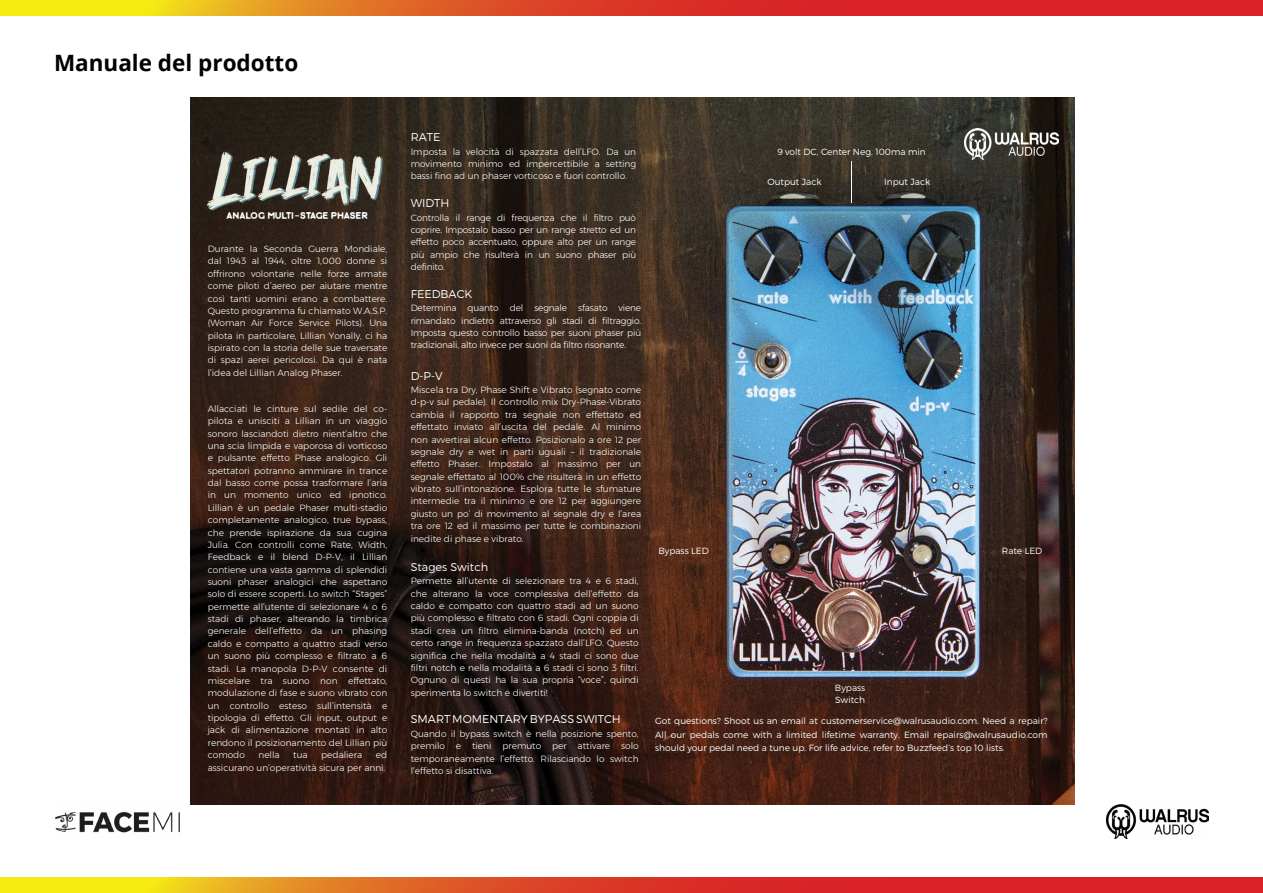
<style>
.page{position:relative;width:1263px;height:893px;background:#fff}
.page>*{position:absolute;margin:0;border:0;box-sizing:border-box;transform-origin:0 0}
.t1{font:700 22.5px "Open Sans";color:#000}
.t2{font:17.1px "Jamoer Rough Free";color:#fff}
.t3{font:300 11.25px "Montserrat";color:#fff}
.t4{font:300 9px/12.3px "Montserrat";color:#fff;text-align:justify}
.s1{font-family:"Montserrat";font-weight:300}
</style>
<div class="page">
<svg style="left:0;top:0;width:1263px;height:16px;background:#df5b23"></svg>
<img style="left:1106px;top:805px;width:103px;height:34px">
<img style="left:55px;top:811px;width:125px;height:22px">
<svg style="left:0;top:877px;width:1263px;height:16px;background:#df5b23"></svg>
<img style="left:190px;top:97px;width:885px;height:708px">
<img style="left:194px;top:131px;width:207px;height:84px">
<hr style="left:851px;top:162px;width:1px;height:41px;background:#fff">
<img style="left:965px;top:128px;width:93px;height:31px">
<h1 class="t1" style="left:54px;top:47px;width:246px">Manuale del prodotto</h1>
<h2 class="t2" style="left:227px;top:206px;width:143px">analog multi<span class="s1">-</span>stage phaser</h2>
<p class="t4" style="left:208px;top:243px;width:181px">Durante la Seconda Guerra Mondiale, dal 1943 al 1944, oltre 1,000 donne si offrirono volontarie nelle forze armate come piloti d’aereo per aiutare mentre così tanti uomini erano a combattere.<br>Questo programma fu chiamato W.A.S.P. (Woman Air Force Service Pilots). Una pilota in particolare, Lillian Yonally, ci ha ispirato con la storia delle sue traversate di spazi aerei pericolosi. Da qui è nata l’idea del Lillian Analog Phaser.</p>
<p class="t4" style="left:208px;top:402px;width:181px">Allacciati le cinture sul sedile del co&shy;pilota e unisciti a Lillian in un viaggio sonoro lasciandoti dietro nient’altro che una scia limpida e vaporosa di vorticoso e pulsante effetto Phase analogico. Gli spettatori potranno ammirare in trance dal basso come possa trasformare l’aria in un momento unico ed ipnotico.<br>Lillian è un pedale Phaser multi-stadio completamente analogico, true bypass, che prende ispirazione da sua cugina Julia. Con controlli come Rate, Width, Feedback e il blend D-P-V, il Lillian contiene una vasta gamma di splendidi suoni phaser analogici che aspettano solo di essere scoperti. Lo switch “Stages” permette all’utente di selezionare 4 o 6 stadi di phaser, alterando la timbrica generale dell’effetto da un phasing caldo e compatto a quattro stadi verso un suono più complesso e filtrato a 6 stadi. La manopola D-P-V consente di miscelare tra suono non effettato, modulazione di fase e suono vibrato con un controllo esteso sull’intensità e tipologia di effetto. Gli input, output e jack di alimentazione montati in alto rendono il posizionamento del Lillian più comodo</p>
<p class="t4" style="left:208px;top:749px;width:181px;text-align:right">ed<br>assicurano un’operatività sicura per anni.</p>
<p class="t4" style="left:258px;top:749px;width:23px">nella</p>
<p class="t4" style="left:293px;top:749px;width:16px">tua</p>
<p class="t4" style="left:321px;top:749px;width:43px">pedaliera</p>
<p class="t3" style="left:411px;top:130px;width:31px">RATE</p>
<p class="t4" style="left:411px;top:145px;width:227px">Imposta la velocità di spazzata dell’LFO. Da un movimento minimo ed impercettibile a setting bassi fino ad un phaser vorticoso e fuori controllo.</p>
<p class="t3" style="left:411px;top:196px;width:40px">WIDTH</p>
<p class="t4" style="left:411px;top:211px;width:227px">Controlla il range di frequenza che il filtro può coprire. Impostalo basso per un range stretto ed un effetto poco accentuato, oppure alto per un range più ampio che risulterà in un suono phaser più definito.</p>
<p class="t3" style="left:411px;top:287px;width:63px">FEEDBACK</p>
<p class="t4" style="left:411px;top:302px;width:232px">Determina quanto del segnale sfasato viene rimandato indietro attraverso gli stadi di filtraggio.<br>Imposta questo controllo basso per suoni phaser più tradizionali, alto invece per suoni da filtro risonante.</p>
<p class="t3" style="left:411px;top:369px;width:34px">D-P-V</p>
<p class="t4" style="left:411px;top:384px;width:232px">Miscela tra Dry, Phase Shift e Vibrato (segnato come d-p-v sul pedale). Il controllo mix Dry-Phase-Vibrato cambia il rapporto tra segnale non effettato ed effettato inviato all’uscita del pedale. Al minimo non avvertirai alcun effetto. Posizionalo a ore 12 per segnale dry e wet in parti uguali – il tradizionale effetto Phaser. Impostalo al massimo per un segnale effettato al 100% che risulterà in un effetto vibrato sull’intonazione. Esplora tutte le sfumature intermedie tra il minimo e ore 12 per aggiungere giusto un po’ di movimento al segnale dry e l’area tra ore 12 ed il massimo per tutte le combinazioni inedite di phase e vibrato.</p>
<p class="t3" style="left:411px;top:560px;width:79px">Stages Switch</p>
<p class="t4" style="left:411px;top:575px;width:229px">Permette all’utente di selezionare tra 4 e 6 stadi, che alterano la voce complessiva dell’effetto da caldo e compatto con quattro stadi ad un suono più complesso e filtrato con 6 stadi. Ogni coppia di stadi crea un filtro elimina-banda (notch) ed un certo range in frequenza spazzato dall’LFO. Questo significa che nella modalità a 4 stadi ci sono due filtri notch e nella modalità a 6 stadi ci sono 3 filtri.<br>Ognuno di questi ha la sua propria “voce”, quindi sperimenta lo switch e divertiti!</p>
<p class="t3" style="left:411px;top:712px;width:212px">SMART MOMENTARY BYPASS SWITCH</p>
<p class="t4" style="left:411px;top:727px;width:229px">Quando il bypass switch è nella posizione spento, premilo e tieni premuto per attivare solo temporaneamente l’effetto. Rilasciando lo switch l’effetto si disattiva.</p>
<p class="t4" style="left:777px;top:145px;width:150px">9 volt DC, Center Neg. 100ma min</p>
<p class="t4" style="left:767px;top:175px;width:56px">Output Jack</p>
<p class="t4" style="left:884px;top:175px;width:48px">Input Jack</p>
<p class="t4" style="left:658px;top:544px;width:52px">Bypass LED</p>
<p class="t4" style="left:835px;top:682px;width:32px;line-height:11.4px">Bypass<br>Switch</p>
<p class="t4" style="left:1002px;top:544px;width:42px">Rate LED</p>
<p class="t4" style="left:655px;top:714px;width:394px;line-height:13.6px">Got questions? Shoot us an email at customerservice@walrusaudio.com. Need a repair?<br>All our pedals come with a limited lifetime warranty. Email repairs@walrusaudio.com should your pedal need a tune up. For life advice, refer to Buzzfeed’s top 10 lists.</p>
</div>
